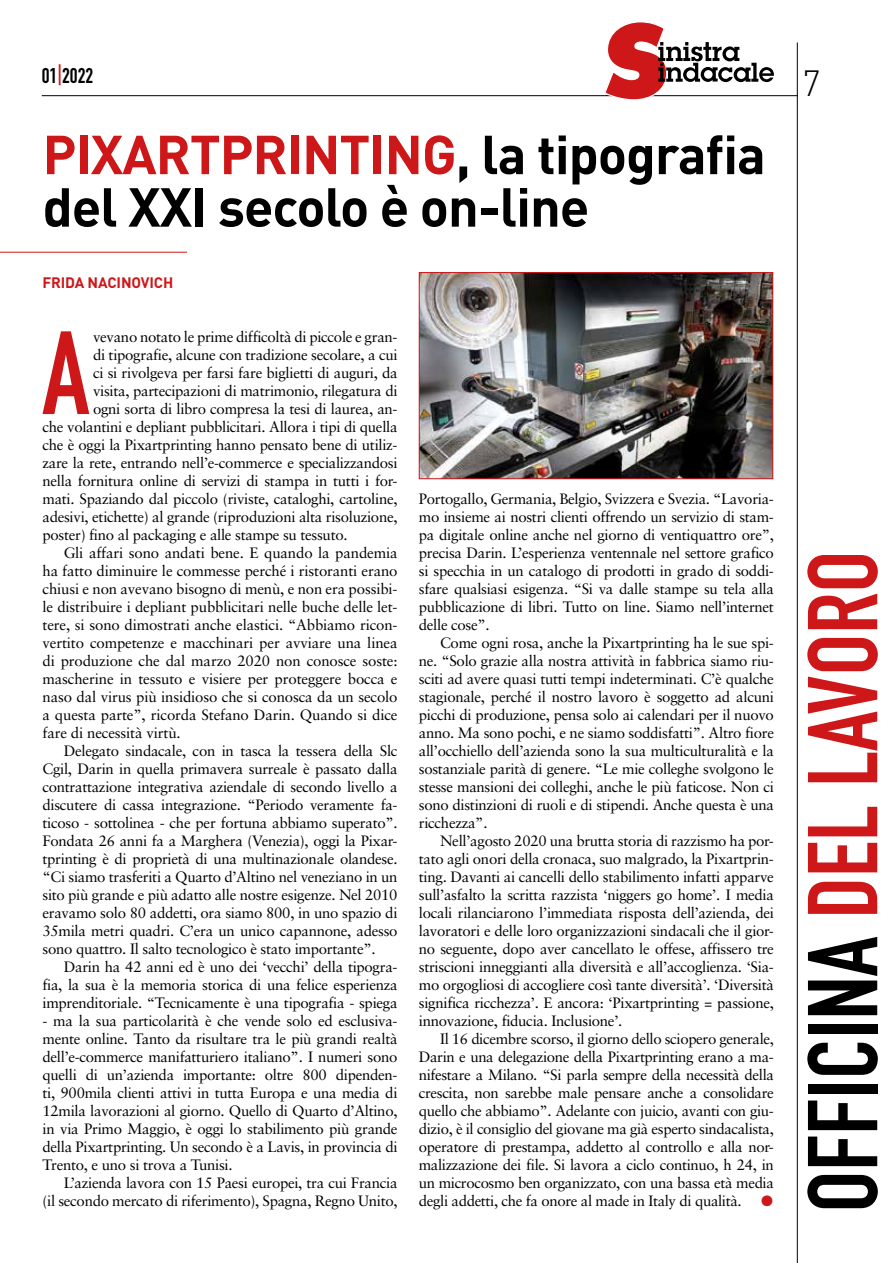
<style>
.page{position:relative;width:893px;height:1263px;background:#fff}
.page>*{position:absolute;margin:0;border:0;box-sizing:border-box;transform-origin:0 0}
.t1{font:116.1px "DIN Engschrift Std";color:#cd1719}
.t2{font:97.35px "DIN Engschrift Std";color:#cd1719}
.t3{font:700 54px/52.5px "DIN";letter-spacing:-.02em;color:#000}
.t4{font:300 36px "DIN";color:#000}
.t5{font:21px "DIN Engschrift Std";color:#000}
.t6{font:15px/18px "Sabon";letter-spacing:-.02em;color:#000;text-align:justify}
.t7{font:700 15px "DIN";letter-spacing:-.01em;color:#cd1719}
.t8{font:15px "Zapf Dingbats";color:#cd1719}
.s1{color:#cd1719}
.s2{color:#000}
</style>
<div class="page">
<hr style="left:42px;top:95px;width:756px;height:1px;background:#000">
<svg style="left:603px;top:22px;width:171px;height:78px"></svg>
<hr style="left:797px;top:43px;width:1px;height:1220px;background:#000">
<hr style="left:0;top:252px;width:187px;height:1px;background:#cd1719">
<img style="left:421px;top:274px;width:350px;height:203px">
<div style="left:419px;top:272px;width:354px;height:207px;border:1px solid #cd1719"></div>
<h3 class="t5" style="left:42px;top:63px;width:53px">01<span class="s1">|</span>2022</h3>
<h3 class="t4" style="left:802px;top:61px;width:20px">7</h3>
<h3 class="t3" style="left:43px;top:126px;width:725px"><span class="s1">PIXARTPRINTING</span>, la tipografia del XXI secolo è on-line</h3>
<p class="t7" style="left:43px;top:273px;width:132px">FRIDA NACINOVICH</p>
<h1 class="t1" style="left:42px;top:305px;width:49px">A</h1>
<p class="t6" style="left:93px;top:328px;width:306px">vevano notato le prime difficoltà di piccole e gran-</p>
<p class="t6" style="left:93px;top:346px;width:306px">di tipografie, alcune con tradizione secolare, a cui</p>
<p class="t6" style="left:93px;top:364px;width:306px">ci si rivolgeva per farsi fare biglietti di auguri, da</p>
<p class="t6" style="left:93px;top:382px;width:306px">visita, partecipazioni di matrimonio, rilegatura di</p>
<p class="t6" style="left:93px;top:400px;width:306px">ogni sorta di libro compresa la tesi di laurea, an-</p>
<p class="t6" style="left:43px;top:418px;width:357px">che volantini e depliant pubblicitari. Allora i tipi di quella</p>
<p class="t6" style="left:43px;top:436px;width:357px">che è oggi la Pixartprinting hanno pensato bene di utiliz-</p>
<p class="t6" style="left:43px;top:454px;width:357px">zare la rete, entrando nell’e-commerce e specializzandosi</p>
<p class="t6" style="left:43px;top:472px;width:357px">nella fornitura online di servizi di stampa in tutti i for-</p>
<p class="t6" style="left:43px;top:490px;width:357px">mati. Spaziando dal piccolo (riviste, cataloghi, cartoline,</p>
<p class="t6" style="left:43px;top:508px;width:357px">adesivi, etichette) al grande (riproduzioni alta risoluzione,</p>
<p class="t6" style="left:43px;top:526px;width:307px">poster) fino al packaging e alle stampe su tessuto.</p>
<p class="t6" style="left:64px;top:544px;width:335px">Gli affari sono andati bene. E quando la pandemia</p>
<p class="t6" style="left:43px;top:562px;width:357px">ha fatto diminuire le commesse perché i ristoranti erano</p>
<p class="t6" style="left:43px;top:580px;width:357px">chiusi e non avevano bisogno di menù, e non era possibi-</p>
<p class="t6" style="left:43px;top:598px;width:357px">le distribuire i depliant pubblicitari nelle buche delle let-</p>
<p class="t6" style="left:43px;top:616px;width:357px">tere, si sono dimostrati anche elastici. “Abbiamo ricon-</p>
<p class="t6" style="left:43px;top:634px;width:357px">vertito competenze e macchinari per avviare una linea</p>
<p class="t6" style="left:43px;top:652px;width:356px">di produzione che dal marzo 2020 non conosce soste:</p>
<p class="t6" style="left:43px;top:670px;width:357px">mascherine in tessuto e visiere per proteggere bocca e</p>
<p class="t6" style="left:43px;top:688px;width:357px">naso dal virus più insidioso che si conosca da un secolo</p>
<p class="t6" style="left:43px;top:706px;width:357px">a questa parte”, ricorda Stefano Darin. Quando si dice</p>
<p class="t6" style="left:43px;top:724px;width:140px">fare di necessità virtù.</p>
<p class="t6" style="left:64px;top:742px;width:335px">Delegato sindacale, con in tasca la tessera della Slc</p>
<p class="t6" style="left:43px;top:760px;width:357px">Cgil, Darin in quella primavera surreale è passato dalla</p>
<p class="t6" style="left:43px;top:778px;width:357px">contrattazione integrativa aziendale di secondo livello a</p>
<p class="t6" style="left:43px;top:796px;width:357px">discutere di cassa integrazione. “Periodo veramente fa-</p>
<p class="t6" style="left:43px;top:814px;width:357px">ticoso - sottolinea - che per fortuna abbiamo superato”.</p>
<p class="t6" style="left:43px;top:832px;width:357px">Fondata 26 anni fa a Marghera (Venezia), oggi la Pixar-</p>
<p class="t6" style="left:43px;top:850px;width:357px">tprinting è di proprietà di una multinazionale olandese.</p>
<p class="t6" style="left:43px;top:868px;width:356px">“Ci siamo trasferiti a Quarto d’Altino nel veneziano in un</p>
<p class="t6" style="left:43px;top:886px;width:356px">sito più grande e più adatto alle nostre esigenze. Nel 2010</p>
<p class="t6" style="left:43px;top:904px;width:356px">eravamo solo 80 addetti, ora siamo 800, in uno spazio di</p>
<p class="t6" style="left:43px;top:922px;width:357px">35mila metri quadri. C’era un unico capannone, adesso</p>
<p class="t6" style="left:43px;top:940px;width:335px">sono quattro. Il salto tecnologico è stato importante”.</p>
<p class="t6" style="left:64px;top:958px;width:335px">Darin ha 42 anni ed è uno dei ‘vecchi’ della tipogra-</p>
<p class="t6" style="left:43px;top:976px;width:357px">fia, la sua è la memoria storica di una felice esperienza</p>
<p class="t6" style="left:43px;top:994px;width:357px">imprenditoriale. “Tecnicamente è una tipografia - spiega</p>
<p class="t6" style="left:43px;top:1012px;width:357px">- ma la sua particolarità è che vende solo ed esclusiva&shy;mente online. Tanto da risultare tra le più grandi realtà dell’e-commerce manifatturiero italiano”. I numeri sono quelli di un’azienda importante: oltre 800 dipenden&shy;ti, 900mila clienti attivi in tutta Europa e una media di 12mila lavorazioni al giorno. Quello di Quarto d’Altino, in via Primo Maggio, è oggi lo stabilimento più grande della Pixartprinting. Un secondo è a Lavis, in provincia di Trento, e uno si trova a Tunisi.</p>
<p class="t6" style="left:43px;top:1174px;width:357px;text-align:right">L’azienda lavora con 15 Paesi europei, tra cui Francia<br>(il secondo mercato di riferimento), Spagna, Regno Unito,</p>
<p class="t6" style="left:419px;top:490px;width:357px">Portogallo, Germania, Belgio, Svizzera e Svezia. “Lavoria&shy;mo insieme ai nostri clienti offrendo un servizio di stam&shy;pa digitale online anche nel giorno di ventiquattro ore”, precisa Darin. L’esperienza ventennale nel settore grafico si specchia in un catalogo di prodotti in grado di soddi&shy;sfare qualsiasi esigenza. “Si va dalle stampe su tela alla pubblicazione di libri. Tutto on line. Siamo nell’internet delle cose”.</p>
<p class="t6" style="left:419px;top:634px;width:357px;text-indent:21px">Come ogni rosa, anche la Pixartprinting ha le sue spi&shy;ne. “Solo grazie alla nostra attività in fabbrica siamo riu&shy;sciti ad avere quasi tutti tempi indeterminati. C’è qualche stagionale, perché il nostro lavoro è soggetto ad alcuni picchi di produzione, pensa solo ai calendari per il nuovo anno. Ma sono pochi, e ne siamo soddisfatti”. Altro fiore all’occhiello dell’azienda sono la sua multiculturalità e la sostanziale parità di genere. “Le mie colleghe svolgono le stesse mansioni dei colleghi, anche le più faticose. Non ci sono distinzioni di ruoli e di stipendi. Anche questa è una ricchezza”.</p>
<p class="t6" style="left:419px;top:832px;width:357px;text-indent:21px">Nell’agosto 2020 una brutta storia di razzismo ha por&shy;tato agli onori della cronaca, suo malgrado, la Pixartprin&shy;ting. Davanti ai cancelli dello stabilimento infatti apparve sull’asfalto la scritta razzista ‘niggers go home’. I media locali rilanciarono l’immediata risposta dell’azienda, dei lavoratori e delle loro organizzazioni sindacali che il gior&shy;no seguente, dopo aver cancellato le offese, affissero tre striscioni inneggianti alla diversità e all’accoglienza. ‘Sia&shy;mo orgogliosi di accogliere così tante diversità’. ‘Diversità significa ricchezza’. E ancora: ‘Pixartprinting = passione, innovazione, fiducia. Inclusione’.</p>
<p class="t6" style="left:419px;top:1030px;width:357px;text-indent:21px">Il 16 dicembre scorso, il giorno dello sciopero generale, Darin e una delegazione della Pixartprinting erano a ma&shy;nifestare a Milano. “Si parla sempre della necessità della crescita, non sarebbe male pensare anche a consolidare quello che abbiamo”. Adelante con juicio, avanti con giu&shy;dizio, è il consiglio del giovane ma già esperto sindacalista, operatore di prestampa, addetto al controllo e alla nor&shy;malizzazione dei file. Si lavora a ciclo continuo, h 24, in un microcosmo ben organizzato, con una bassa età media degli addetti, che fa onore al made in Italy di qualità.</p>
<p class="t8" style="left:761px;top:1194px;width:13px">●</p>
<h2 class="t2" style="left:786px;top:1212px;width:663px;rotate:-90deg"><span class="s2">OFFICINA</span> DEL LAVORO</h2>
</div>
